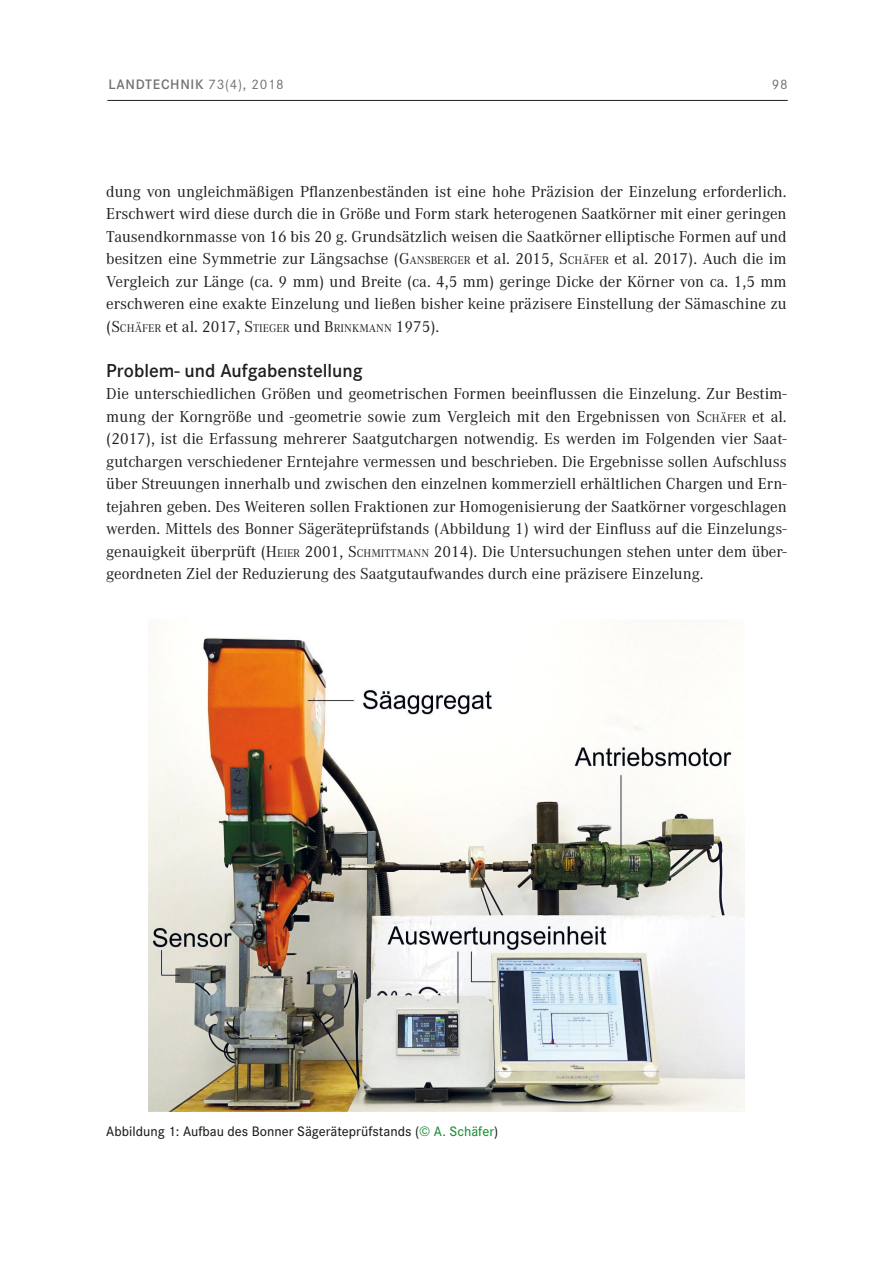
<style>
.page{position:relative;width:893px;height:1263px;background:#fff}
.page>*{position:absolute;margin:0;border:0;box-sizing:border-box;transform-origin:0 0}
.t1{font:600 19.5px "Corporate S";color:#1d1e1f}
.t2{font:16.5px/22.5px "Corporate A";color:#1d1e1f;text-align:justify}
.t3{font:500 14.25px "Corporate S";color:#1d1e1f}
.t4{font:600 14.25px "Corporate S";letter-spacing:.05em;color:#707071}
.t5{font:14.25px "Corporate S";color:#707071}
.s1{font-family:"Corporate S Reg 2";font-weight:400}
.s2{font-style:inherit}
.s3{font-size:11.55px}
.s4{color:#178f32}
</style>
<div class="page">
<hr style="left:107px;top:100px;width:681px;height:1px;background:#1d1e1f">
<img style="left:148px;top:620px;width:597px;height:492px">
<p class="t4" style="left:108px;top:76px;width:177px">LANDTECHNIK <span class="s1">73(4), 2018</span></p>
<p class="t5" style="left:772px;top:76px;width:17px">98</p>
<p class="t2" style="left:106px;top:180px;width:682px">dung von ungleichmäßigen Pflanzenbeständen ist eine hohe Präzision der Einzelung erforderlich.<br>Erschwert wird diese durch die in Größe und Form stark heterogenen Saatkörner mit einer geringen Tausendkornmasse von 16 bis 20 g. Grundsätzlich weisen die Saatkörner elliptische Formen auf und besitzen eine Symmetrie zur Längsachse (<span class="s2">G</span><span class="s3">ANSBERGER</span> et al. 2015, <span class="s2">S</span><span class="s3">CHÄFER</span> et al. 2017). Auch die im Vergleich zur Länge (ca. 9 mm) und Breite (ca. 4,5 mm) geringe Dicke der Körner von ca. 1,5 mm erschweren eine exakte Einzelung und ließen bisher keine präzisere Einstellung der Sämaschine zu (<span class="s2">S</span><span class="s3">CHÄFER</span> et al. 2017, <span class="s2">S</span><span class="s3">TIEGER</span> und <span class="s2">B</span><span class="s3">RINKMANN</span> 1975).</p>
<p class="t1" style="left:106px;top:359px;width:258px">Problem- und Aufgabenstellung</p>
<p class="t2" style="left:106px;top:383px;width:682px">Die unterschiedlichen Größen und geometrischen Formen beeinflussen die Einzelung. Zur Bestim&shy;mung der Korngröße und -geometrie sowie zum Vergleich mit den Ergebnissen von <span class="s2">S</span><span class="s3">CHÄFER</span> et al. (2017), ist die Erfassung mehrerer Saatgutchargen notwendig. Es werden im Folgenden vier Saat&shy;gutchargen verschiedener Erntejahre vermessen und beschrieben. Die Ergebnisse sollen Aufschluss über Streuungen innerhalb und zwischen den einzelnen kommerziell erhältlichen Chargen und Ern&shy;tejahren geben. Des Weiteren sollen Fraktionen zur Homogenisierung der Saatkörner vorgeschlagen werden. Mittels des Bonner Sägeräteprüfstands (Abbildung 1) wird der Einfluss auf die Einzelungs&shy;genauigkeit überprüft (<span class="s2">H</span><span class="s3">EIER</span> 2001, <span class="s2">S</span><span class="s3">CHMITTMANN</span> 2014). Die Untersuchungen stehen unter dem über&shy;geordneten Ziel der Reduzierung des Saatgutaufwandes durch eine präzisere Einzelung.</p>
<p class="t3" style="left:106px;top:1123px;width:393px">Abbildung 1: Aufbau des Bonner Sägeräteprüfstands (<span class="s4">© A. Schäfer</span>)</p>
</div>
